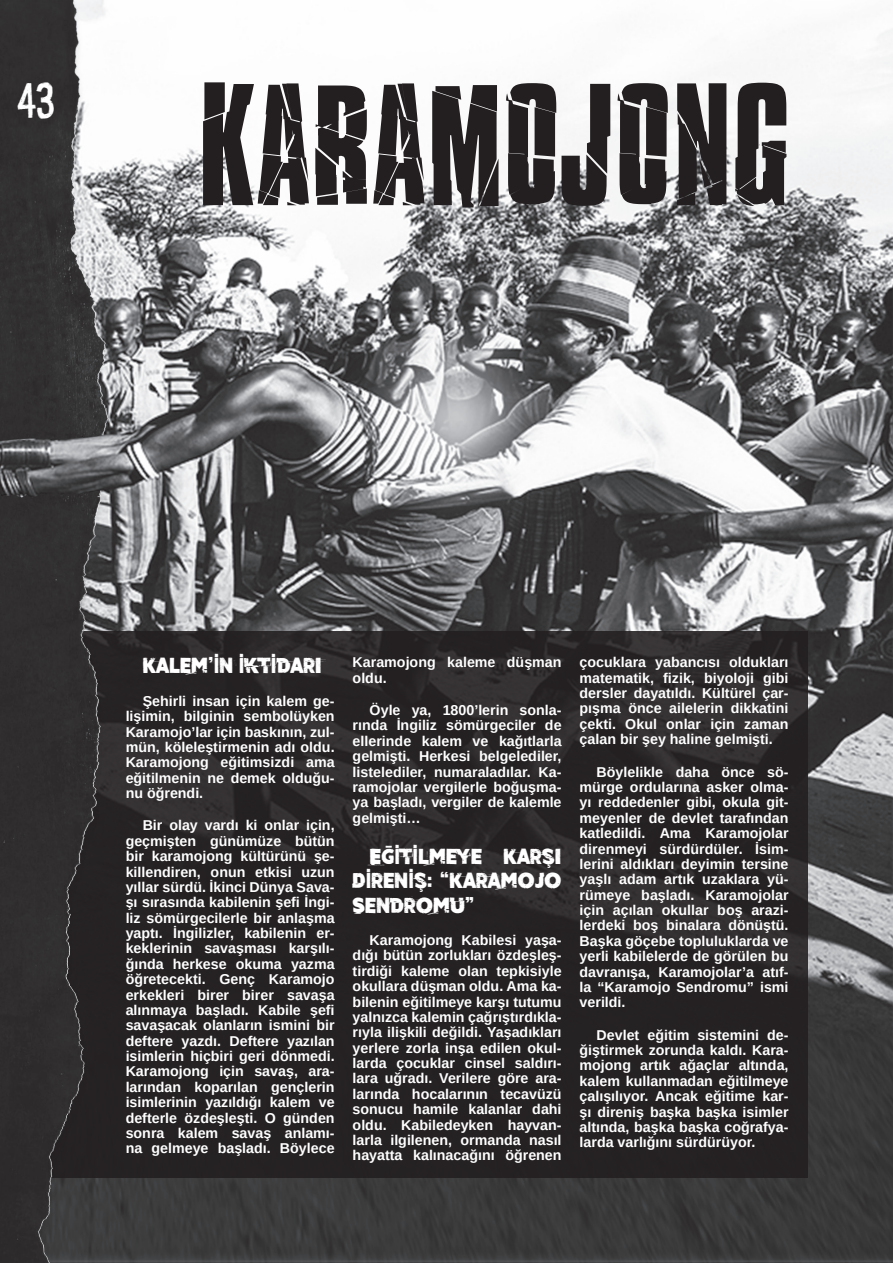
<style>
.page{position:relative;width:893px;height:1263px;background:#fff}
.page>*{position:absolute;margin:0;border:0;box-sizing:border-box;transform-origin:0 0}
.t1{font:149.7px "Bison PR";color:#231f20}
.t2{font:49.5px "Flea Market Finds";color:#fff}
.t3{font:22.5px/24.3px "Cutthecrap";color:#fff;text-align:justify}
.t4{font:700 14.25px/15.5px "Arimo";color:#fff;text-align:justify}
</style>
<div class="page">
<img style="left:0;top:0;width:893px;height:1263px">
<div style="left:0;top:631px;width:808px;height:547px;background:linear-gradient(to bottom,#2d292a,#242021)"></div>
<img style="left:0;top:577px;width:140px;height:686px">
<svg style="left:386px;top:845px;width:6px;height:2px"></svg>
<h2 class="t2" style="left:17px;top:70px;width:65px">4343</h2>
<h1 class="t1" style="left:198px;top:61px;width:592px">KARAMOJONG</h1>
<h3 class="t3" style="left:143px;top:652px;width:181px">KALEM’İN İKTİDARI</h3>
<p class="t4" style="left:126px;top:693px;width:210px;text-indent:17px">Şehirli insan için kalem ge&shy;lişimin, bilginin sembolüyken Karamojo’lar için baskının, zul&shy;mün, köleleştirmenin adı oldu.<br>Karamojong eğitimsizdi ama eğitilmenin ne demek olduğu&shy;nu öğrendi.</p>
<p class="t4" style="left:126px;top:818px;width:210px;text-indent:17px">Bir olay vardı ki onlar için, geçmişten günümüze bütün bir karamojong kültürünü şe&shy;killendiren, onun etkisi uzun yıllar sürdü. İkinci Dünya Sava&shy;şı sırasında kabilenin şefi İngi&shy;liz sömürgecilerle bir anlaşma yaptı. İngilizler, kabilenin er&shy;keklerinin savaşması karşılı&shy;ğında herkese okuma yazma öğretecekti. Genç Karamojo erkekleri birer birer savaşa alınmaya başladı. Kabile şefi savaşacak olanların ismini bir deftere yazdı. Deftere yazılan isimlerin hiçbiri geri dönmedi.<br>Karamojong için savaş, ara&shy;larından koparılan gençlerin isimlerinin yazıldığı kalem ve defterle özdeşleşti. O günden sonra kalem savaş anlamı&shy;na gelmeye başladı. Böylece</p>
<p class="t4" style="left:353px;top:655px;width:210px">Karamojong kaleme düşman oldu.</p>
<p class="t4" style="left:353px;top:703px;width:210px;text-indent:17px">Öyle ya, 1800’lerin sonla&shy;rında İngiliz sömürgeciler de ellerinde kalem ve kağıtlarla gelmişti. Herkesi belgelediler, listelediler, numaraladılar. Ka&shy;ramojolar vergilerle boğuşma&shy;ya başladı, vergiler de kalemle gelmişti…</p>
<h3 class="t3" style="left:353px;top:842px;width:210px;text-indent:17px">EĞİTİLMEYE KARŞI DİRENİŞ: “KARAMOJO SENDROMU”</h3>
<p class="t4" style="left:353px;top:933px;width:210px;text-indent:17px">Karamojong Kabilesi yaşa&shy;dığı bütün zorlukları özdeşleş&shy;tirdiği kaleme olan tepkisiyle okullara düşman oldu. Ama ka&shy;bilenin eğitilmeye karşı tutumu yalnızca kalemin çağrıştırdıkla&shy;rıyla ilişkili değildi. Yaşadıkları yerlere zorla inşa edilen okul&shy;larda çocuklar cinsel saldırı&shy;lara uğradı. Verilere göre ara&shy;larında hocalarının tecavüzü sonucu hamile kalanlar dahi oldu. Kabiledeyken hayvan&shy;larla ilgilenen, ormanda nasıl hayatta kalınacağını öğrenen</p>
<p class="t4" style="left:580px;top:655px;width:210px">çocuklara yabancısı oldukları matematik, fizik, biyoloji gibi dersler dayatıldı. Kültürel çar&shy;pışma önce ailelerin dikkatini çekti. Okul onlar için zaman çalan bir şey haline gelmişti.</p>
<p class="t4" style="left:580px;top:764px;width:210px;text-indent:17px">Böylelikle daha önce sö&shy;mürge ordularına asker olma&shy;yı reddedenler gibi, okula git&shy;meyenler de devlet tarafından katledildi. Ama Karamojolar direnmeyi sürdürdüler. İsim&shy;lerini aldıkları deyimin tersine yaşlı adam artık uzaklara yü&shy;rümeye başladı. Karamojolar için açılan okullar boş arazi&shy;lerdeki boş binalara dönüştü.<br>Başka göçebe topluluklarda ve yerli kabilelerde de görülen bu davranışa, Karamojolar’a atıf&shy;la “Karamojo Sendromu” ismi verildi.</p>
<p class="t4" style="left:580px;top:1027px;width:210px;text-indent:17px">Devlet eğitim sistemini de&shy;ğiştirmek zorunda kaldı. Kara&shy;mojong artık ağaçlar altında, kalem kullanmadan eğitilmeye çalışılıyor. Ancak eğitime kar&shy;şı direniş başka başka isimler altında, başka başka coğrafya&shy;larda varlığını sürdürüyor.</p>
</div>
